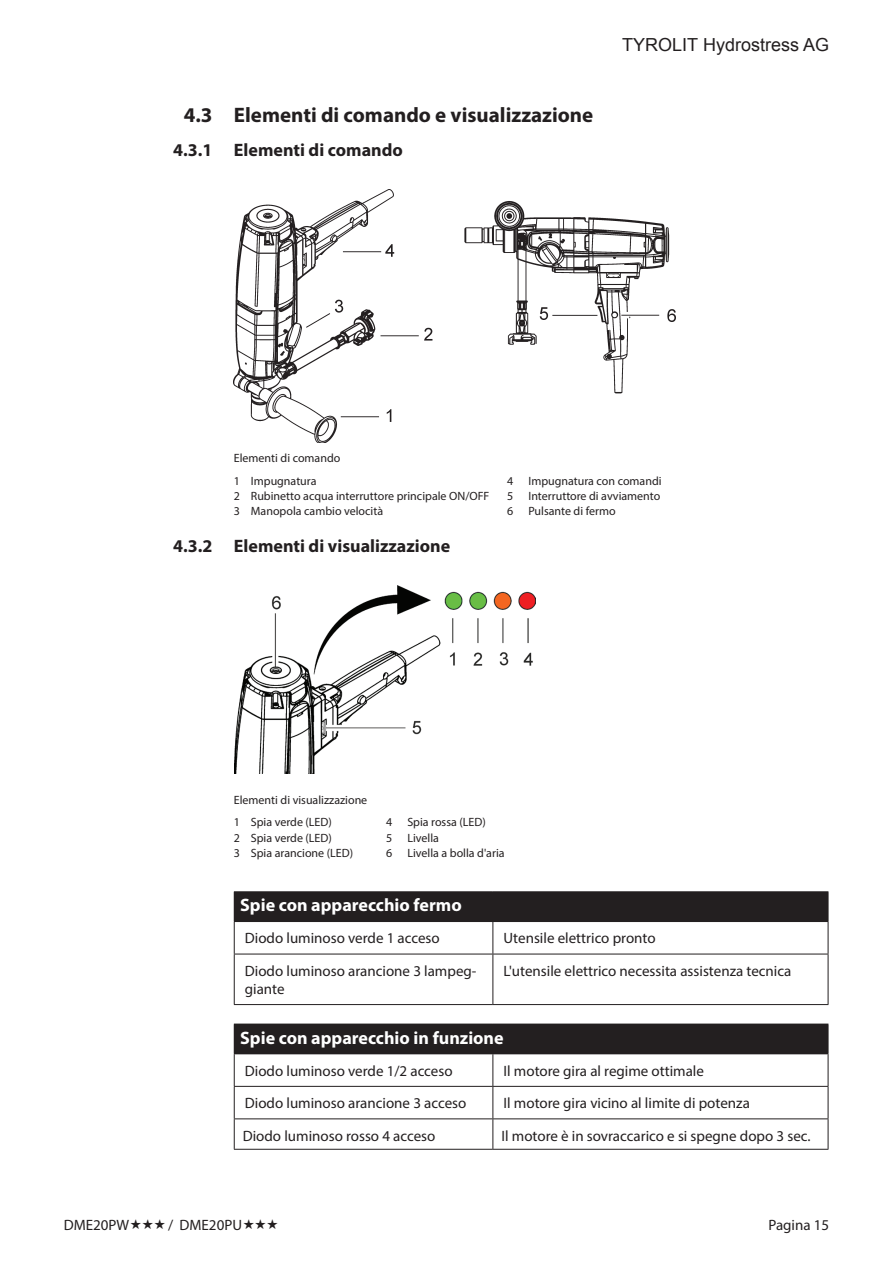
<style>
.page{position:relative;width:893px;height:1263px;background:#fff}
.page>*{position:absolute;margin:0;border:0;box-sizing:border-box;transform-origin:0 0}
.t1{font:700 21px "Myriad Pro";color:#231f20}
.t2{font:700 18px "Myriad Pro";color:#231f20}
.t3{font:700 18px "Myriad Pro";color:#fff}
.t4{font:18px "Arial";color:#231f20}
.t5{font:15px/18px "Myriad Pro";color:#231f20}
.t6{font:12px/22.5px "Myriad Pro";color:#231f20}
</style>
<div class="page">
<div style="left:234px;top:892px;width:594px;height:29px;background:#231f20"></div>
<svg style="left:828px;top:892px;width:1px;height:29px"></svg>
<hr style="left:234px;top:922px;width:1px;height:32px;background:#231f20">
<hr style="left:492px;top:922px;width:1px;height:32px;background:#231f20">
<hr style="left:828px;top:922px;width:1px;height:32px;background:#231f20">
<hr style="left:234px;top:954px;width:259px;height:1px;background:#231f20">
<hr style="left:234px;top:954px;width:1px;height:50px;background:#231f20">
<hr style="left:493px;top:954px;width:335px;height:1px;background:#231f20">
<hr style="left:492px;top:954px;width:1px;height:50px;background:#231f20">
<hr style="left:828px;top:954px;width:1px;height:50px;background:#231f20">
<hr style="left:234px;top:891px;width:259px;height:1px;background:#231f20">
<hr style="left:493px;top:891px;width:335px;height:1px;background:#231f20">
<hr style="left:234px;top:921px;width:259px;height:1px;background:#231f20">
<hr style="left:493px;top:921px;width:335px;height:1px;background:#231f20">
<hr style="left:234px;top:1004px;width:259px;height:1px;background:#231f20">
<hr style="left:493px;top:1004px;width:335px;height:1px;background:#231f20">
<div style="left:234px;top:1024px;width:594px;height:30px;background:#231f20"></div>
<svg style="left:828px;top:1024px;width:1px;height:29px"></svg>
<hr style="left:234px;top:1054px;width:1px;height:32px;background:#231f20">
<hr style="left:492px;top:1054px;width:1px;height:32px;background:#231f20">
<hr style="left:828px;top:1054px;width:1px;height:32px;background:#231f20">
<hr style="left:234px;top:1086px;width:259px;height:1px;background:#231f20">
<hr style="left:234px;top:1087px;width:1px;height:31px;background:#231f20">
<hr style="left:493px;top:1086px;width:335px;height:1px;background:#231f20">
<hr style="left:492px;top:1087px;width:1px;height:31px;background:#231f20">
<hr style="left:828px;top:1087px;width:1px;height:31px;background:#231f20">
<hr style="left:234px;top:1118px;width:259px;height:1px;background:#231f20">
<hr style="left:234px;top:1119px;width:1px;height:30px;background:#231f20">
<hr style="left:493px;top:1118px;width:335px;height:1px;background:#231f20">
<hr style="left:492px;top:1119px;width:1px;height:30px;background:#231f20">
<hr style="left:828px;top:1119px;width:1px;height:30px;background:#231f20">
<hr style="left:234px;top:1149px;width:259px;height:1px;background:#231f20">
<hr style="left:493px;top:1149px;width:335px;height:1px;background:#231f20">
<img style="left:234px;top:190px;width:441px;height:253px">
<img style="left:235px;top:585px;width:301px;height:188px">
<h1 class="t1" style="left:184px;top:101px;width:30px">4.3</h1>
<p class="t2" style="left:173px;top:138px;width:41px">4.3.1</p>
<h1 class="t1" style="left:234px;top:101px;width:361px">Elementi di comando e visualizzazione</h1>
<p class="t2" style="left:234px;top:139px;width:170px">Elementi di comando</p>
<p class="t4" style="left:622px;top:33px;width:209px">TYROLIT Hydrostress AG</p>
<p class="t2" style="left:173px;top:534px;width:41px">4.3.2</p>
<p class="t6" style="left:234px;top:447px;width:108px">Elementi di comando<br>1 Impugnatura</p>
<p class="t6" style="left:507px;top:469px;width:8px">4</p>
<p class="t6" style="left:528px;top:469px;width:135px">Impugnatura con comandi</p>
<p class="t6" style="left:234px;top:485px;width:257px">2 Rubinetto acqua interruttore principale ON/OFF</p>
<p class="t6" style="left:507px;top:485px;width:8px">5</p>
<p class="t6" style="left:528px;top:485px;width:134px">Interruttore di avviamento</p>
<p class="t6" style="left:234px;top:500px;width:151px">3 Manopola cambio velocità</p>
<p class="t6" style="left:507px;top:500px;width:8px">6</p>
<p class="t6" style="left:528px;top:500px;width:89px">Pulsante di fermo</p>
<p class="t2" style="left:234px;top:534px;width:218px">Elementi di visualizzazione</p>
<p class="t6" style="left:234px;top:788px;width:135px">Elementi di visualizzazione<br>1 Spia verde (LED)</p>
<p class="t6" style="left:386px;top:811px;width:8px">4</p>
<p class="t6" style="left:407px;top:811px;width:80px">Spia rossa (LED)</p>
<p class="t6" style="left:234px;top:826px;width:99px">2 Spia verde (LED)</p>
<p class="t6" style="left:386px;top:826px;width:8px">5</p>
<p class="t6" style="left:407px;top:826px;width:33px">Livella</p>
<p class="t6" style="left:234px;top:841px;width:121px">3 Spia arancione (LED)</p>
<p class="t6" style="left:386px;top:841px;width:8px">6</p>
<p class="t6" style="left:407px;top:841px;width:99px">Livella a bolla d'aria</p>
<p class="t3" style="left:240px;top:893px;width:223px">Spie con apparecchio fermo</p>
<p class="t5" style="left:245px;top:929px;width:196px">Diodo luminoso verde 1 acceso</p>
<p class="t5" style="left:503px;top:929px;width:154px">Utensile elettrico pronto</p>
<p class="t5" style="left:245px;top:962px;width:233px">Diodo luminoso arancione 3 lampeg&shy;giante</p>
<p class="t5" style="left:503px;top:962px;width:289px">L'utensile elettrico necessita assistenza tecnica</p>
<p class="t3" style="left:240px;top:1026px;width:265px">Spie con apparecchio in funzione</p>
<p class="t5" style="left:245px;top:1061px;width:209px">Diodo luminoso verde 1/2 acceso</p>
<p class="t5" style="left:503px;top:1061px;width:202px">Il motore gira al regime ottimale</p>
<p class="t5" style="left:245px;top:1094px;width:223px">Diodo luminoso arancione 3 acceso</p>
<p class="t5" style="left:503px;top:1094px;width:248px">Il motore gira vicino al limite di potenza</p>
<p class="t5" style="left:243px;top:1126px;width:194px">Diodo luminoso rosso 4 acceso</p>
<p class="t5" style="left:501px;top:1126px;width:311px">Il motore è in sovraccarico e si spegne dopo 3 sec.</p>
<p class="t5" style="left:64px;top:1215px;width:67px">DME20PW</p>
<p class="t5" style="left:168px;top:1215px;width:76px">/ DME20PU</p>
<p class="t5" style="left:768px;top:1215px;width:62px">Pagina 15</p>
</div>
